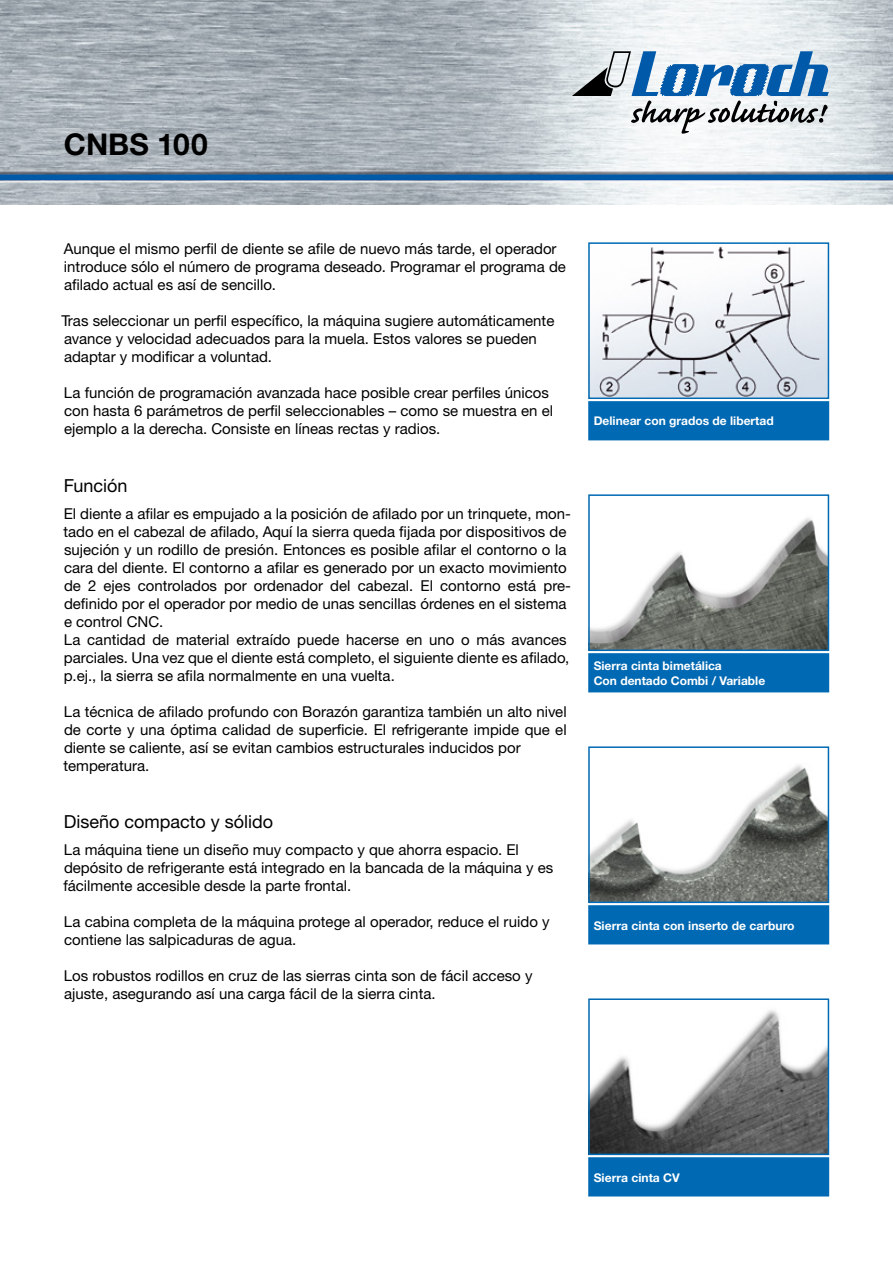
<style>
.page{position:relative;width:893px;height:1263px;background:#fff}
.page>*{position:absolute;margin:0;border:0;box-sizing:border-box;transform-origin:0 0}
.t1{font:700 30px "Helvetica Neue CE";color:#000}
.t2{font:18px "Helvetica Neue CE";color:#000}
.t3{font:15px/18px "Helvetica Neue CE";color:#000}
.t4{font:700 12px/14.4px "Helvetica Neue";color:#fff}
</style>
<div class="page">
<img style="left:0;top:0;width:893px;height:204px">
<svg style="left:572px;top:51px;width:257px;height:83px"></svg>
<div style="left:589px;top:654px;width:239px;height:38px;background:#0069b3"></div>
<div style="left:588px;top:653px;width:241px;height:39px;border:2px solid #0069b3"></div>
<img style="left:591px;top:518px;width:235px;height:130px">
<div style="left:588px;top:494px;width:241px;height:157px;border:2px solid #0069b3"></div>
<div style="left:589px;top:906px;width:239px;height:38px;background:#0069b3"></div>
<div style="left:588px;top:905px;width:241px;height:39px;border:2px solid #0069b3"></div>
<div style="left:589px;top:402px;width:239px;height:38px;background:#0069b3"></div>
<div style="left:588px;top:401px;width:241px;height:39px;border:2px solid #0069b3"></div>
<img style="left:591px;top:765px;width:235px;height:135px">
<div style="left:588px;top:746px;width:241px;height:157px;border:2px solid #0069b3"></div>
<img style="left:591px;top:246px;width:235px;height:150px">
<div style="left:588px;top:242px;width:241px;height:157px;border:2px solid #0069b3"></div>
<div style="left:589px;top:1158px;width:239px;height:38px;background:#0069b3"></div>
<div style="left:588px;top:1157px;width:241px;height:39px;border:2px solid #0069b3"></div>
<img style="left:591px;top:1010px;width:235px;height:142px">
<div style="left:588px;top:998px;width:241px;height:157px;border:2px solid #0069b3"></div>
<h1 class="t1" style="left:64px;top:126px;width:146px">CNBS 100</h1>
<p class="t3" style="left:64px;top:240px;width:504px">Aunque el mismo perfil de diente se afile de nuevo más tarde, el operador introduce sólo el número de programa deseado. Programar el programa de afilado actual es así de sencillo.</p>
<p class="t3" style="left:61px;top:312px;width:494px">Tras seleccionar un perfil específico, la máquina sugiere automáticamente avance y velocidad adecuados para la muela. Estos valores se pueden adaptar y modificar a voluntad.</p>
<p class="t3" style="left:64px;top:384px;width:491px">La función de programación avanzada hace posible crear perfiles únicos con hasta 6 parámetros de perfil seleccionables – como se muestra en el ejemplo a la derecha. Consiste en líneas rectas y radios.</p>
<p class="t2" style="left:64px;top:475px;width:65px">Función</p>
<p class="t3" style="left:63px;top:505px;width:509px">El diente a afilar es empujado a la posición de afilado por un trinquete, mon&shy;tado en el cabezal de afilado, Aquí la sierra queda fijada por dispositivos de sujeción y un rodillo de presión. Entonces es posible afilar el contorno o la cara del diente. El contorno a afilar es generado por un exacto movimiento de 2 ejes controlados por ordenador del cabezal. El contorno está pre&shy;definido por el operador por medio de unas sencillas órdenes en el sistema e control CNC.<br>La cantidad de material extraído puede hacerse en uno o más avances parciales. Una vez que el diente está completo, el siguiente diente es afilado, p.ej., la sierra se afila normalmente en una vuelta.</p>
<p class="t3" style="left:63px;top:703px;width:505px">La técnica de afilado profundo con Borazón garantiza también un alto nivel de corte y una óptima calidad de superficie. El refrigerante impide que el diente se caliente, así se evitan cambios estructurales inducidos por temperatura.</p>
<p class="t2" style="left:64px;top:811px;width:211px">Diseño compacto y sólido</p>
<p class="t3" style="left:63px;top:841px;width:491px">La máquina tiene un diseño muy compacto y que ahorra espacio. El depósito de refrigerante está integrado en la bancada de la máquina y es fácilmente accesible desde la parte frontal.</p>
<p class="t3" style="left:64px;top:913px;width:487px">La cabina completa de la máquina protege al operador, reduce el ruido y contiene las salpicaduras de agua.</p>
<p class="t3" style="left:64px;top:967px;width:470px">Los robustos rodillos en cruz de las sierras cinta son de fácil acceso y ajuste, asegurando así una carga fácil de la sierra cinta.</p>
<p class="t4" style="left:594px;top:414px;width:181px">Delinear con grados de libertad</p>
<p class="t4" style="left:594px;top:658px;width:173px">Sierra cinta bimetálica<br>Con dentado Combi / Variable</p>
<p class="t4" style="left:594px;top:918px;width:202px">Sierra cinta con inserto de carburo</p>
<p class="t4" style="left:594px;top:1170px;width:88px">Sierra cinta CV</p>
</div>
